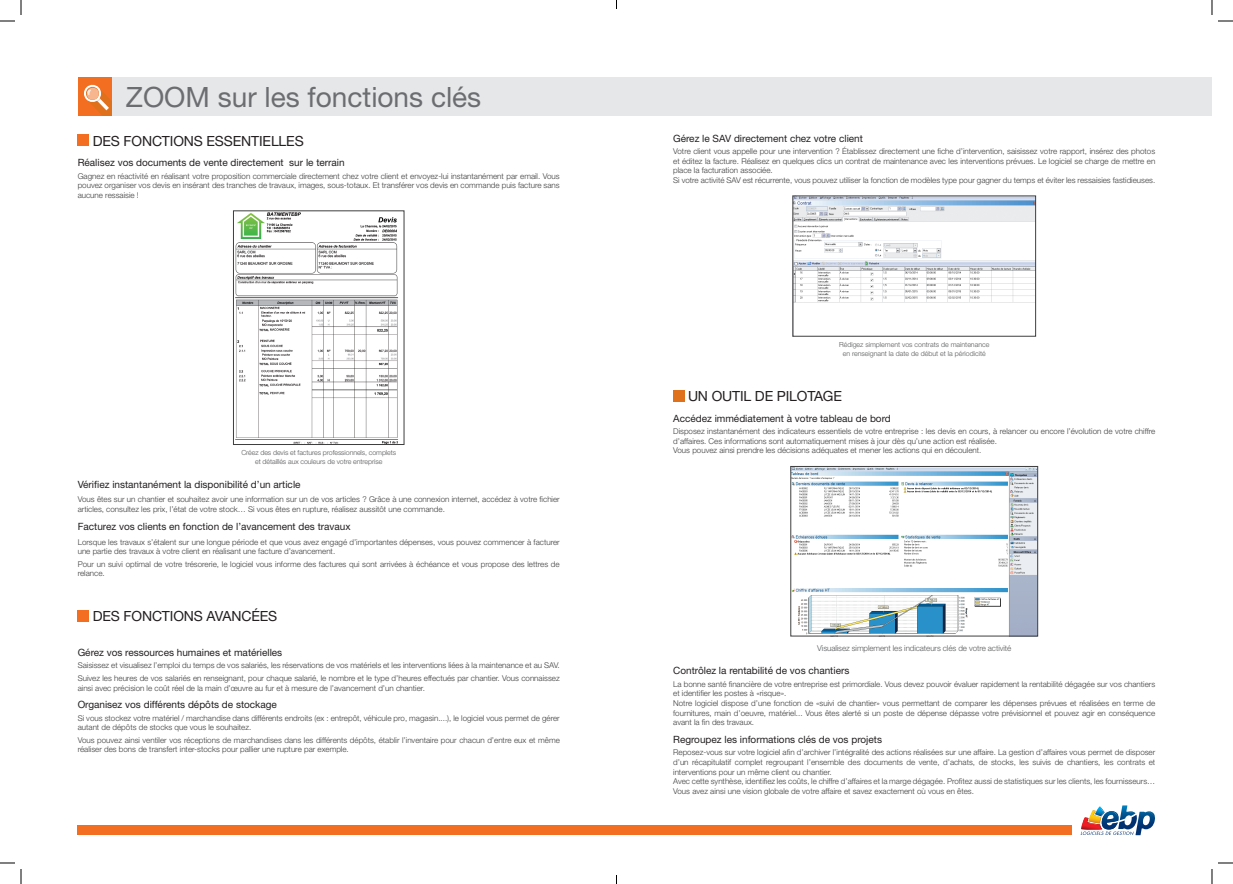
<style>
.page{position:relative;width:1233px;height:884px;background:#fff}
.page>*{position:absolute;margin:0;border:0;box-sizing:border-box;transform-origin:0 0}
.t1{font:28px "Helvetica Neue LT Std";color:#6c6d70}
.t2{font:14px "Helvetica Neue LT Std";color:#231f20}
.t3{font:10px "Helvetica Neue LT Std";color:#231f20}
.t4{font:300 8px/9.6px "Helvetica Neue LT Std";color:#3e3e3f}
.t5{font:300 8px "Helvetica Neue LT Std";letter-spacing:-.01em;color:#57585a}
.t6{font:300 7px/8.4px "Helvetica Neue LT Std";letter-spacing:-.01em;color:#57585a;text-align:center}
</style>
<div class="page">
<div style="left:112px;top:78px;width:1100px;height:38px;background:#e6e7e9"></div>
<div style="left:78px;top:825px;width:994px;height:10px;background:#f36e21"></div>
<svg style="left:1080px;top:805px;width:75px;height:30px"></svg>
<div style="left:78px;top:134px;width:11px;height:12px;background:#f36e21"></div>
<img style="left:235px;top:213px;width:163px;height:230px">
<div style="left:233px;top:211px;width:171px;height:234px;border:1px solid #3e3e3f"></div>
<div style="left:78px;top:610px;width:11px;height:11px;background:#f36e21"></div>
<img style="left:794px;top:198px;width:239px;height:105px">
<div style="left:673px;top:390px;width:11px;height:11px;background:#e0711c"></div>
<img style="left:792px;top:468px;width:243px;height:166px">
<div style="left:790px;top:466px;width:247px;height:170px;border:1px solid #3e3e3f"></div>
<div style="left:78px;top:78px;width:34px;height:38px;background:#f36e21"></div>
<svg style="left:84px;top:84px;width:28px;height:32px"></svg>
<svg style="left:1218px;top:20px;width:15px;height:2px"></svg>
<svg style="left:1218px;top:862px;width:15px;height:2px"></svg>
<svg style="left:0;top:0;width:22px;height:22px"></svg>
<svg style="left:0;top:862px;width:22px;height:22px"></svg>
<svg style="left:1211px;top:0;width:1px;height:15px"></svg>
<svg style="left:1211px;top:869px;width:1px;height:15px"></svg>
<h1 class="t1" style="left:126px;top:80px;width:357px">ZOOM sur les fonctions clés</h1>
<h2 class="t2" style="left:93px;top:132px;width:41px">Des fonctions</h2>
<h2 class="t2" style="left:206px;top:132px;width:9px">essentielles</h2>
<p class="t3" style="left:78px;top:157px;width:268px">Réalisez vos documents de vente directement sur le terrain</p>
<p class="t4" style="left:78px;top:171px;width:483px;text-align:justify">Gagnez en réactivité en réalisant votre proposition commerciale directement chez votre client et envoyez-lui instantanément par email. Vous pouvez organiser vos devis en insérant des tranches de travaux, images, sous-totaux. Et transférer vos devis en commande puis facture sans aucune ressaisie !</p>
<p class="t6" style="left:241px;top:449px;width:156px">Créez des devis et factures professionnels, complets et détaillés aux couleurs de votre entreprise</p>
<p class="t3" style="left:78px;top:478px;width:224px">Vérifiez instantanément la disponibilité d’un article</p>
<p class="t4" style="left:78px;top:495px;width:483px">Vous êtes sur un chantier et souhaitez avoir une information sur un de vos articles ? Grâce à une connexion internet, accédez à votre fichier articles, consultez les prix, l’état de votre stock… Si vous êtes en rupture, réalisez aussitôt une commande.</p>
<p class="t3" style="left:78px;top:520px;width:274px">Facturez vos clients en fonction de l’avancement des travaux</p>
<p class="t4" style="left:78px;top:537px;width:483px">Lorsque les travaux s’étalent sur une longue période et que vous avez engagé d’importantes dépenses, vous pouvez commencer à facturer une partie des travaux à votre client en réalisant une facture d’avancement.</p>
<p class="t4" style="left:78px;top:559px;width:483px">Pour un suivi optimal de votre trésorerie, le logiciel vous informe des factures qui sont arrivées à échéance et vous propose des lettres de relance.</p>
<h2 class="t2" style="left:93px;top:608px;width:41px">Des fonctions</h2>
<h2 class="t2" style="left:206px;top:608px;width:10px">avanc</h2>
<h2 class="t2" style="left:251px;top:608px;width:18px">ées</h2>
<p class="t3" style="left:78px;top:646px;width:206px">Gérez vos ressources humaines et matérielles</p>
<p class="t4" style="left:78px;top:659px;width:483px;line-height:12.4px">Saisissez et visualisez l’emploi du temps de vos salariés, les réservations de vos matériels et les interventions liées à la maintenance et au SAV.<br>Suivez les heures de vos salariés en renseignant, pour chaque salarié, le nombre et le type d’heures effectués par chantier. Vous connaissez</p>
<p class="t4" style="left:78px;top:683px;width:349px">ainsi avec précision le coût réel de la main d’œuvre au fur et à mesure de l’avancement d’un chantier.</p>
<p class="t3" style="left:78px;top:699px;width:201px">Organisez vos différents dépôts de stockage</p>
<p class="t4" style="left:78px;top:713px;width:483px">Si vous stockez votre matériel / marchandise dans différents endroits (ex : entrepôt, véhicule pro, magasin....), le logiciel vous permet de gérer autant de dépôts de stocks que vous le souhaitez.</p>
<p class="t4" style="left:78px;top:735px;width:483px">Vous pouvez ainsi ventiler vos réceptions de marchandises dans les différents dépôts, établir l’inventaire pour chacun d’entre eux et même réaliser des bons de transfert inter-stocks pour pallier une rupture par exemple.</p>
<p class="t3" style="left:673px;top:132px;width:191px">Gérez le SAV directement chez votre client</p>
<p class="t4" style="left:673px;top:146px;width:483px">Votre client vous appelle pour une intervention ? Établissez directement une fiche d’intervention, saisissez votre rapport, insérez des photos et éditez la facture. Réalisez en quelques clics un contrat de maintenance avec les interventions prévues. Le logiciel se charge de mettre en place la facturation associée.<br>Si votre activité SAV est récurrente, vous pouvez utiliser la fonction de modèles type pour gagner du temps et éviter les ressaisies fastidieuses.</p>
<p class="t6" style="left:839px;top:340px;width:152px">Rédigez simplement vos contrats de maintenance en renseignant la date de début et la périodicité</p>
<h2 class="t2" style="left:688px;top:388px;width:33px">un outil</h2>
<h2 class="t2" style="left:755px;top:388px;width:31px">de pilotage</h2>
<p class="t3" style="left:673px;top:412px;width:219px">Accédez immédiatement à votre tableau de bord</p>
<p class="t4" style="left:673px;top:426px;width:483px">Disposez instantanément des indicateurs essentiels de votre entreprise : les devis en cours, à relancer ou encore l’évolution de votre chiffre d’affaires. Ces informations sont automatiquement mises à jour dès qu’une action est réalisée.<br>Vous pouvez ainsi prendre les décisions adéquates et mener les actions qui en découlent.</p>
<p class="t5" style="left:817px;top:643px;width:195px">Visualisez simplement les indicateurs clés de votre activité</p>
<p class="t3" style="left:673px;top:665px;width:178px">Contrôlez la rentabilité de vos chantiers</p>
<p class="t4" style="left:673px;top:679px;width:483px">La bonne santé financière de votre entreprise est primordiale. Vous devez pouvoir évaluer rapidement la rentabilité dégagée sur vos chantiers et identifier les postes à «risque».<br>Notre logiciel dispose d’une fonction de «suivi de chantier» vous permettant de comparer les dépenses prévues et réalisées en terme de fournitures, main d’oeuvre, matériel... Vous êtes alerté si un poste de dépense dépasse votre prévisionnel et pouvez agir en conséquence avant la fin des travaux.</p>
<p class="t3" style="left:673px;top:733px;width:210px">Regroupez les informations clés de vos projets</p>
<p class="t4" style="left:673px;top:747px;width:483px">Reposez-vous sur votre logiciel afin d’archiver l’intégralité des actions réalisées sur une affaire. La gestion d’affaires vous permet de disposer d’un récapitulatif complet regroupant l’ensemble des documents de vente, d’achats, de stocks, les suivis de chantiers, les contrats et interventions pour un même client ou chantier.<br>Avec cette synthèse, identifiez les coûts, le chiffre d’affaires et la marge dégagée. Profitez aussi de statistiques sur les clients, les fournisseurs… Vous avez ainsi une vision globale de votre affaire et savez exactement où vous en êtes.</p>
</div>
